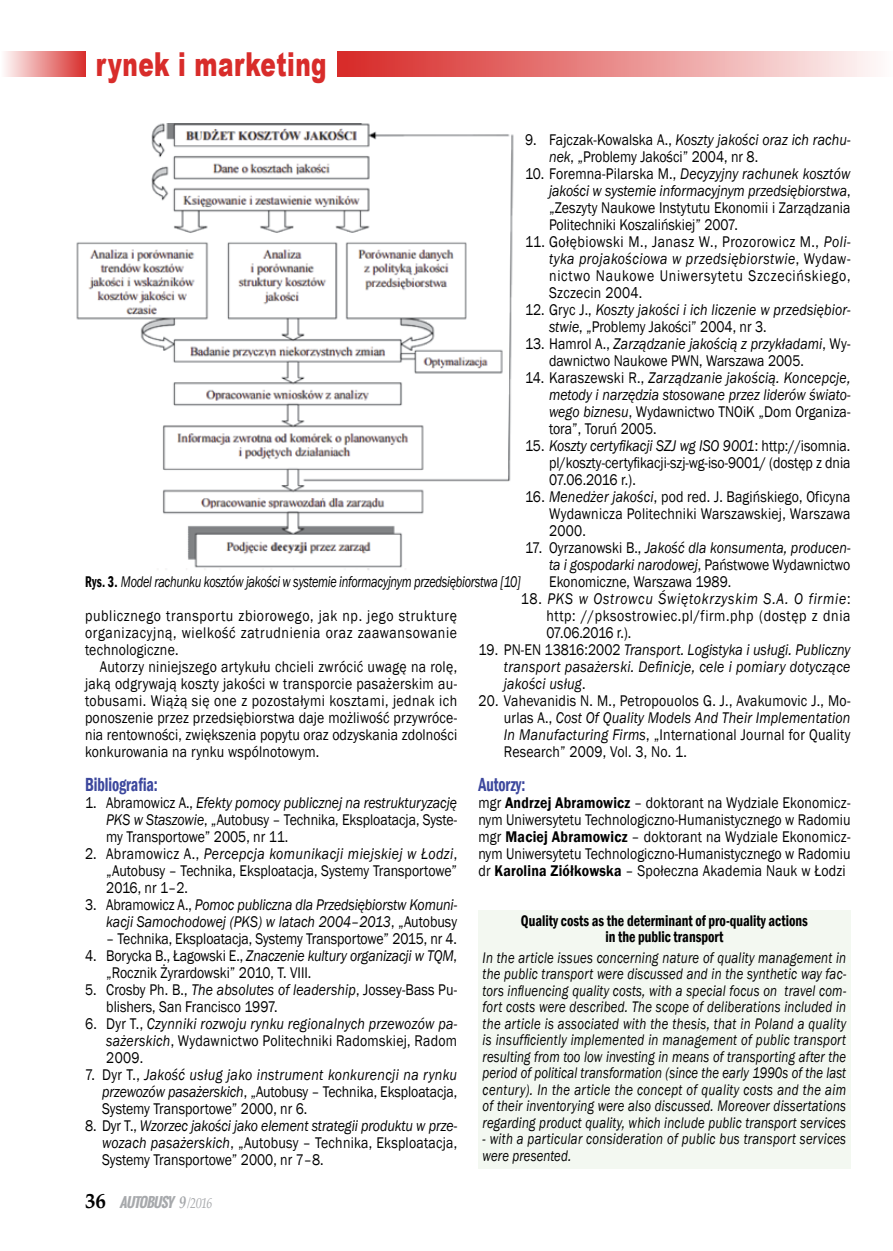
<style>
.page{position:relative;width:893px;height:1251px;background:#fff}
.page>*{position:absolute;margin:0;border:0;box-sizing:border-box;transform-origin:0 0}
.t1{font:900 33px "Arial";letter-spacing:.02em;color:#d82c2a;scale:.7 1}
.t2{font:600 condensed 19.5px "Franklin Gothic";letter-spacing:-.005em;color:#3c479d;scale:.8 1}
.t3{font:15.9px/17px "Franklin Gothic";color:#000;text-align:justify;scale:.87 1}
.t4{font:italic 15.9px/17px "Franklin Gothic";color:#000;text-align:justify;scale:.87 1}
.t5{font:italic 15.9px "Franklin Gothic";letter-spacing:-.02em;color:#000;scale:.77 1}
.t6{font:italic 15.75px/16.5px "Franklin Gothic";letter-spacing:.02em;color:#000;text-align:justify;scale:.81 1}
.t7{font:600 condensed 15.75px/15.8px "Franklin Gothic";color:#000;text-align:center;scale:.89 1}
.t8{font:italic 700 13.5px "Oswald";color:#a7a9ac}
.s1{font-style:italic}
.s2{font-style:normal}
.s3{font-weight:600}
.s4{font-weight:600;font-style:normal;font-stretch:condensed}
.s5{font-family:"Palatino Linotype";font-style:normal;font-size:21px;color:#000}
.s6{font-family:"Palatino Linotype";font-size:17.1px}
.s7{font-family:"Palatino Linotype";font-weight:400;font-size:14.85px}
</style>
<div class="page">
<div style="left:0;top:51px;width:85px;height:26px;background:linear-gradient(to right,#fff,#d8302e)"></div>
<div style="left:337px;top:51px;width:556px;height:26px;background:linear-gradient(to right,#d62422,#fdf9f9)"></div>
<div style="left:478px;top:909px;width:372px;height:259px;background:#f3f8f1"></div>
<img style="left:76px;top:123px;width:438px;height:447px">
<h1 class="t1" style="left:96px;top:40px;width:331px">rynek i marketing</h1>
<p class="t3" style="left:549px;top:131px;width:348px;text-indent:-24px">9. Fajczak-Kowalska A., <span class="s1">Koszty jakości oraz ich rachu&shy;nek</span>, „Problemy Jakości” 2004, nr 8.</p>
<p class="t3" style="left:549px;top:165px;width:348px;text-indent:-24px">10. Foremna-Pilarska M., <span class="s1">Decyzyjny rachunek kosztów jakości w systemie informacyjnym przedsiębiorstwa</span>, „Zeszyty Naukowe Instytutu Ekonomii i Zarządzania Politechniki Koszalińskiej” 2007.</p>
<p class="t3" style="left:549px;top:233px;width:348px;text-indent:-24px">11. Gołębiowski M., Janasz W., Prozorowicz M., <span class="s1">Poli&shy;tyka projakościowa w przedsiębiorstwie</span>, Wydaw&shy;nictwo Naukowe Uniwersytetu Szczecińskiego, Szczecin 2004.</p>
<p class="t4" style="left:549px;top:301px;width:348px;text-indent:-24px"><span class="s2">12. Gryc J.,</span> Koszty jakości i ich liczenie w przedsiębior&shy;stwie<span class="s2">, „Problemy Jakości” 2004, nr 3.</span></p>
<p class="t3" style="left:549px;top:335px;width:348px;text-indent:-24px">13. Hamrol A., <span class="s1">Zarządzanie jakością z przykładami</span>, Wy&shy;dawnictwo Naukowe PWN, Warszawa 2005.</p>
<p class="t4" style="left:549px;top:369px;width:348px;text-indent:-24px"><span class="s2">14. Karaszewski R.,</span> Zarządzanie jakością. Koncepcje, metody i narzędzia stosowane przez liderów świato&shy;wego biznesu<span class="s2">, Wydawnictwo TNOiK „Dom Organiza&shy;tora”, Toruń 2005.</span></p>
<p class="t3" style="left:549px;top:437px;width:348px;text-indent:-24px">15. <span class="s1">Koszty certyfikacji SZJ wg ISO 9001</span>: http://isomnia. pl/koszty-certyfikacji-szj-wg-iso-9001/ (dostęp z dnia 07.06.2016 r.).</p>
<p class="t3" style="left:549px;top:488px;width:348px;text-indent:-24px">16. <span class="s1">Menedżer jakości</span>, pod red. J. Bagińskiego, Oficyna Wydawnicza Politechniki Warszawskiej, Warszawa 2000.</p>
<p class="t3" style="left:549px;top:539px;width:348px;text-indent:-24px">17. Oyrzanowski B., <span class="s1">Jakość dla konsumenta, producen&shy;ta i gospodarki narodowej</span>, Państwowe Wydawnictwo Ekonomiczne, Warszawa 1989.</p>
<p class="t3" style="left:546px;top:590px;width:351px;text-indent:-26px">18. <span class="s1">PKS w Ostrowcu Świętokrzyskim S.A. O firmie</span>: http: //pksostrowiec.pl/firm.php (dostęp z dnia 07.06.2016 r.).</p>
<p class="t4" style="left:504px;top:641px;width:400px;text-indent:-26px"><span class="s2">19. PN-EN 13816:2002</span> Transport. Logistyka i usługi. Publiczny transport pasażerski. Definicje, cele i pomiary dotyczące jakości usług<span class="s2">.</span></p>
<p class="t3" style="left:504px;top:692px;width:400px;text-indent:-26px">20. Vahevanidis N. M., Petropouolos G. J., Avakumovic J., Mo&shy;urlas A., <span class="s1">Cost Of Quality Models And Their Implementation In Manufacturing Firms</span>, „International Journal for Quality Research” 2009, Vol. 3, No. 1.</p>
<p class="t2" style="left:478px;top:771px;width:61px">Autorzy:</p>
<p class="t3" style="left:478px;top:794px;width:429px">mgr <span class="s3">Andrzej Abramowicz</span> – doktorant na Wydziale Ekonomicz&shy;nym Uniwersytetu Technologiczno-Humanistycznego w Radomiu mgr <span class="s3">Maciej Abramowicz</span> – doktorant na Wydziale Ekonomicz&shy;nym Uniwersytetu Technologiczno-Humanistycznego w Radomiu dr <span class="s3">Karolina Ziółkowska</span> – Społeczna Akademia Nauk w Łodzi</p>
<p class="t5" style="left:85px;top:571px;width:567px"><span class="s4">Rys. 3.</span> Model rachunku kosztów jakości w systemie informacyjnym przedsiębiorstwa [10]</p>
<p class="t3" style="left:85px;top:607px;width:429px">publicznego transportu zbiorowego, jak np. jego strukturę organizacyjną, wielkość zatrudnienia oraz zaawansowanie technologiczne.</p>
<p class="t3" style="left:85px;top:658px;width:429px;text-indent:15px">Autorzy niniejszego artykułu chcieli zwrócić uwagę na rolę, jaką odgrywają koszty jakości w transporcie pasażerskim au&shy;tobusami. Wiążą się one z pozostałymi kosztami, jednak ich ponoszenie przez przedsiębiorstwa daje możliwość przywróce&shy;nia rentowności, zwiększenia popytu oraz odzyskania zdolności konkurowania na rynku wspólnotowym.</p>
<p class="t2" style="left:85px;top:771px;width:92px">Bibliografia:</p>
<p class="t3" style="left:106px;top:794px;width:405px;text-indent:-21px">1. Abramowicz A., <span class="s1">Efekty pomocy publicznej na restrukturyzację PKS w Staszowie</span>, „Autobusy – Technika, Eksploatacja, Syste&shy;my Transportowe” 2005, nr 11.</p>
<p class="t3" style="left:106px;top:845px;width:405px;text-indent:-21px">2. Abramowicz A., <span class="s1">Percepcja komunikacji miejskiej w Łodzi</span>, „Autobusy – Technika, Eksploatacja, Systemy Transportowe” 2016, nr 1–2.</p>
<p class="t4" style="left:85px;top:895px;width:429px;text-align:right"><span class="s2">3. Abramowicz A.,</span> Pomoc publiczna dla Przedsiębiorstw Komuni&shy;kacji Samochodowej (PKS) w latach 2004–2013<span class="s2">, „Autobusy</span></p>
<p class="t3" style="left:106px;top:930px;width:405px">– Technika, Eksploatacja, Systemy Transportowe” 2015, nr 4.</p>
<p class="t3" style="left:106px;top:947px;width:405px;text-indent:-21px">4. Borycka B., Łagowski E., <span class="s1">Znaczenie kultury organizacji w TQM</span>, „Rocznik Żyrardowski” 2010, T. VIII.</p>
<p class="t3" style="left:106px;top:980px;width:405px;text-indent:-21px">5. Crosby Ph. B., <span class="s1">The absolutes of leadership</span>, Jossey-Bass Pu&shy;blishers, San Francisco 1997.</p>
<p class="t4" style="left:106px;top:1014px;width:405px;text-indent:-21px"><span class="s2">6. Dyr T.,</span> Czynniki rozwoju rynku regionalnych przewozów pa&shy;sażerskich<span class="s2">, Wydawnictwo Politechniki Radomskiej, Radom 2009.</span></p>
<p class="t3" style="left:102px;top:1065px;width:410px;text-indent:-17px">7. Dyr T., <span class="s1">Jakość usług jako instrument konkurencji na rynku przewozów pasażerskich</span>, „Autobusy – Technika, Eksploatacja, Systemy Transportowe” 2000, nr 6.</p>
<p class="t3" style="left:102px;top:1116px;width:410px;text-indent:-17px">8. Dyr T., <span class="s1">Wzorzec jakości jako element strategii produktu w prze&shy;wozach pasażerskich</span>, „Autobusy – Technika, Eksploatacja, Systemy Transportowe” 2000, nr 7–8.</p>
<p class="t7" style="left:521px;top:912px;width:324px">Quality costs as the determinant of pro-quality actions in the public transport</p>
<p class="t6" style="left:483px;top:949px;width:450px">In the article issues concerning nature of quality management in the public transport were discussed and in the synthetic way fac&shy;tors influencing quality costs, with a special focus on travel com&shy;fort costs were described. The scope of deliberations included in the article is associated with the thesis, that in Poland a quality is insufficiently implemented in management of public transport resulting from too low investing in means of transporting after the period of political transformation (since the early 1990s of the last century). In the article the concept of quality costs and the aim of their inventorying were also discussed. Moreover dissertations regarding product quality, which include public transport services</p>
<p class="t6" style="left:483px;top:1130px;width:450px">- with a particular consideration of public bus transport services were presented.</p>
<p class="t8" style="left:85px;top:1191px;width:129px"><span class="s5">3 6</span> AUTOBUSY <span class="s6">9</span> <span class="s7">/2016</span></p>
</div>
